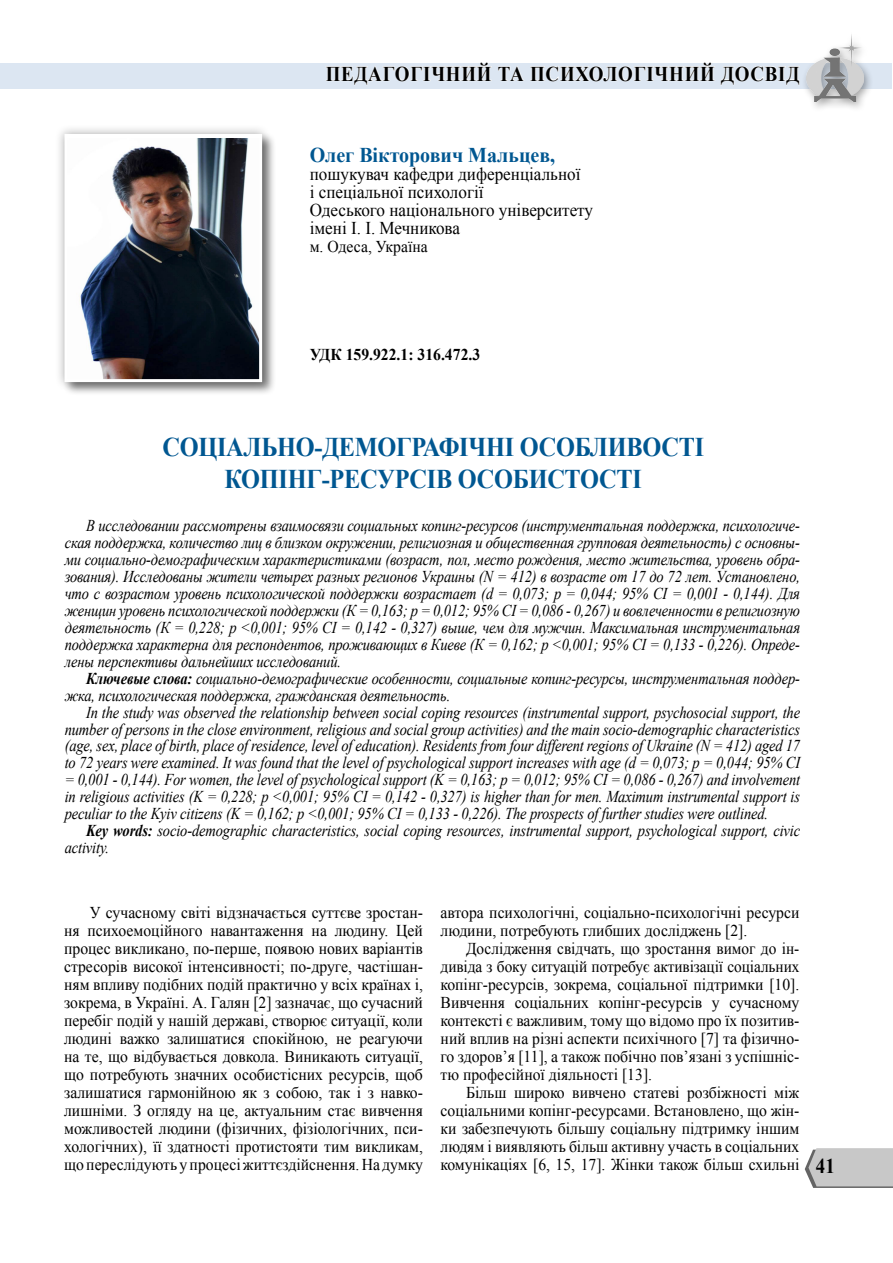
<style>
.page{position:relative;width:893px;height:1263px;background:#fff}
.page>*{position:absolute;margin:0;border:0;box-sizing:border-box;transform-origin:0 0}
.t1{font:700 27px/31.5px "Times New Roman";letter-spacing:-.01em;color:#005791;text-align:center;scale:.9 1}
.t2{font:700 21px "Times New Roman";letter-spacing:.04em;color:#000;scale:.9 1}
.t3{font:700 21px "Times New Roman";color:#005791;scale:.95 1}
.t4{font:18px/18px "Times New Roman";color:#000;scale:.95 1}
.t5{font:italic 16.5px/17px "Times New Roman";letter-spacing:-.01em;color:#000;text-align:justify;scale:.88 1}
.t6{font:16.5px/18px "Times New Roman";color:#000;text-align:justify;scale:.95 1}
.t7{font:16.5px/18px "Times New Roman";color:#000;text-align:justify;scale:.93 1}
.t8{font:700 16.5px "Times New Roman";color:#000;scale:.95 1}
.s1{font-weight:700}
</style>
<div class="page">
<div style="left:0;top:63px;width:891px;height:26px;background:#dce6f2"></div>
<svg style="left:805px;top:1148px;width:88px;height:40px;background:#c3c3c3"></svg>
<div style="left:800px;top:31px;width:73px;height:82px;background:#000;opacity:.37"></div>
<img style="left:807px;top:32px;width:57px;height:69px">
<svg style="left:325px;top:63px;width:167px;height:22px"></svg>
<svg style="left:498px;top:66px;width:26px;height:15px"></svg>
<svg style="left:530px;top:63px;width:270px;height:22px"></svg>
<div style="left:62px;top:132px;width:214px;height:264px;background:#f2f2f2"></div>
<div style="left:55px;top:124px;width:217px;height:267px;background:#000;opacity:.3"></div>
<img style="left:68px;top:138px;width:190px;height:240px">
<div style="left:64px;top:134px;width:198px;height:248px;border:3px solid #fff"></div>
<p class="t2" style="left:326px;top:59px;width:34px">Педагогічний</p>
<p class="t2" style="left:498px;top:59px;width:53px">та психологічний</p>
<p class="t2" style="left:721px;top:59px;width:89px">ДОСВІД</p>
<p class="t3" style="left:310px;top:140px;width:260px">Олег Вікторович Мальцев,</p>
<p class="t4" style="left:310px;top:165px;width:300px">пошукувач кафедри диференціальної<br>і спеціальної психології<br>Одеського національного університету імені І. І. Мечникова</p>
<p class="t6" style="left:310px;top:237px;width:126px">м. Одеса, Україна</p>
<p class="t8" style="left:310px;top:343px;width:181px">УДК 159.922.1: 316.472.3</p>
<h1 class="t1" style="left:162px;top:431px;width:603px">СОЦІАЛЬНО-ДЕМОГРАФІЧНІ ОСОБЛИВОСТІ<br>КОПІНГ-РЕСУРСІВ ОСОБИСТОСТІ</h1>
<p class="t5" style="left:65px;top:517px;width:837px;text-indent:21px">В исследовании рассмотрены взаимосвязи социальных копинг-ресурсов (инструментальная поддержка, психологиче&shy;ская поддержка, количество лиц в близком окружении, религиозная и общественная групповая деятельность) с основны&shy;ми социально-демографическим характеристиками (возраст, пол, место рождения, место жительства, уровень обра&shy;зования). Исследованы жители четырех разных регионов Украины (N = 412) в возрасте от 17 до 72 лет. Установлено, что с возрастом уровень психологической поддержки возрастает (d = 0,073; p = 0,044; 95% CI = 0,001 - 0,144). Для женщин уровень психологической поддержки (К = 0,163; p = 0,012; 95% CI = 0,086 - 0,267) и вовлеченности в религиозную деятельность (К = 0,228; p &lt;0,001; 95% CI = 0,142 - 0,327) выше, чем для мужчин. Максимальная инструментальная поддержка характерна для респондентов, проживающих в Киеве (К = 0,162; p &lt;0,001; 95% CI = 0,133 - 0,226). Опреде&shy;лены перспективы дальнейших исследований.</p>
<p class="t5" style="left:65px;top:669px;width:837px;text-indent:21px"><span class="s1">Ключевые слова:</span> социально-демографические особенности, социальные копинг-ресурсы, инструментальная поддер&shy;жка, психологическая поддержка, гражданская деятельность.</p>
<p class="t5" style="left:65px;top:703px;width:837px;text-indent:21px">In the study was observed the relationship between social coping resources (instrumental support, psychosocial support, the number of persons in the close environment, religious and social group activities) and the main socio-demographic characteristics (age, sex, place of birth, place of residence, level of education). Residents from four different regions of Ukraine (N = 412) aged 17 to 72 years were examined. It was found that the level of psychological support increases with age (d = 0,073; p = 0,044; 95% CI = 0,001 - 0,144). For women, the level of psychological support (K = 0,163; p = 0,012; 95% CI = 0,086 - 0,267) and involvement in religious activities (K = 0,228; p &lt;0,001; 95% CI = 0,142 - 0,327) is higher than for men. Maximum instrumental support is peculiar to the Kyiv citizens (K = 0,162; p &lt;0,001; 95% CI = 0,133 - 0,226). The prospects of further studies were outlined.</p>
<p class="t5" style="left:65px;top:822px;width:837px;text-indent:21px"><span class="s1">Key words:</span> socio-demographic characteristics, social coping resources, instrumental support, psychological support, civic activity.</p>
<p class="t6" style="left:64px;top:903px;width:379px;text-indent:26px">У сучасному світі відзначається суттєве зростан&shy;ня психоемоційного навантаження на людину. Цей процес викликано, по-перше, появою нових варіантів стресорів високої інтенсивності; по-друге, частішан&shy;ням впливу подібних подій практично у всіх країнах і, зокрема, в Україні. А. Галян [2] зазначає, що сучасний перебіг подій у нашій державі, створює ситуації, коли людині важко залишатися спокійною, не реагуючи на те, що відбувається довкола. Виникають ситуації, що потребують значних особистісних ресурсів, щоб залишатися гармонійною як з собою, так і з навко&shy;лишніми. З огляду на це, актуальним стає вивчення можливостей людини (фізичних, фізіологічних, пси&shy;хологічних), її здатності протистояти тим викликам, що переслідують у процесі життєздійснення. На думку</p>
<p class="t6" style="left:441px;top:903px;width:379px">автора психологічні, соціально-психологічні ресурси людини, потребують глибших досліджень [2].</p>
<p class="t7" style="left:441px;top:939px;width:387px;text-indent:26px">Дослідження свідчать, що зростання вимог до ін&shy;дивіда з боку ситуацій потребує активізації соціальних копінг-ресурсів, зокрема, соціальної підтримки [10].<br>Вивчення соціальних копінг-ресурсів у сучасному контексті є важливим, тому що відомо про їх позитив&shy;ний вплив на різні аспекти психічного [7] та фізично&shy;го здоров’я [11], а також побічно пов’язані з успішніс&shy;тю професійної діяльності [13].</p>
<p class="t6" style="left:441px;top:1083px;width:379px;text-indent:26px">Більш широко вивчено статеві розбіжності між соціальними копінг-ресурсами. Встановлено, що жін&shy;ки забезпечують більшу соціальну підтримку іншим людям і виявляють більш активну участь в соціальних комунікаціях [6, 15, 17]. Жінки також більш схильні</p>
<p class="t2" style="left:816px;top:1151px;width:23px">41</p>
</div>
